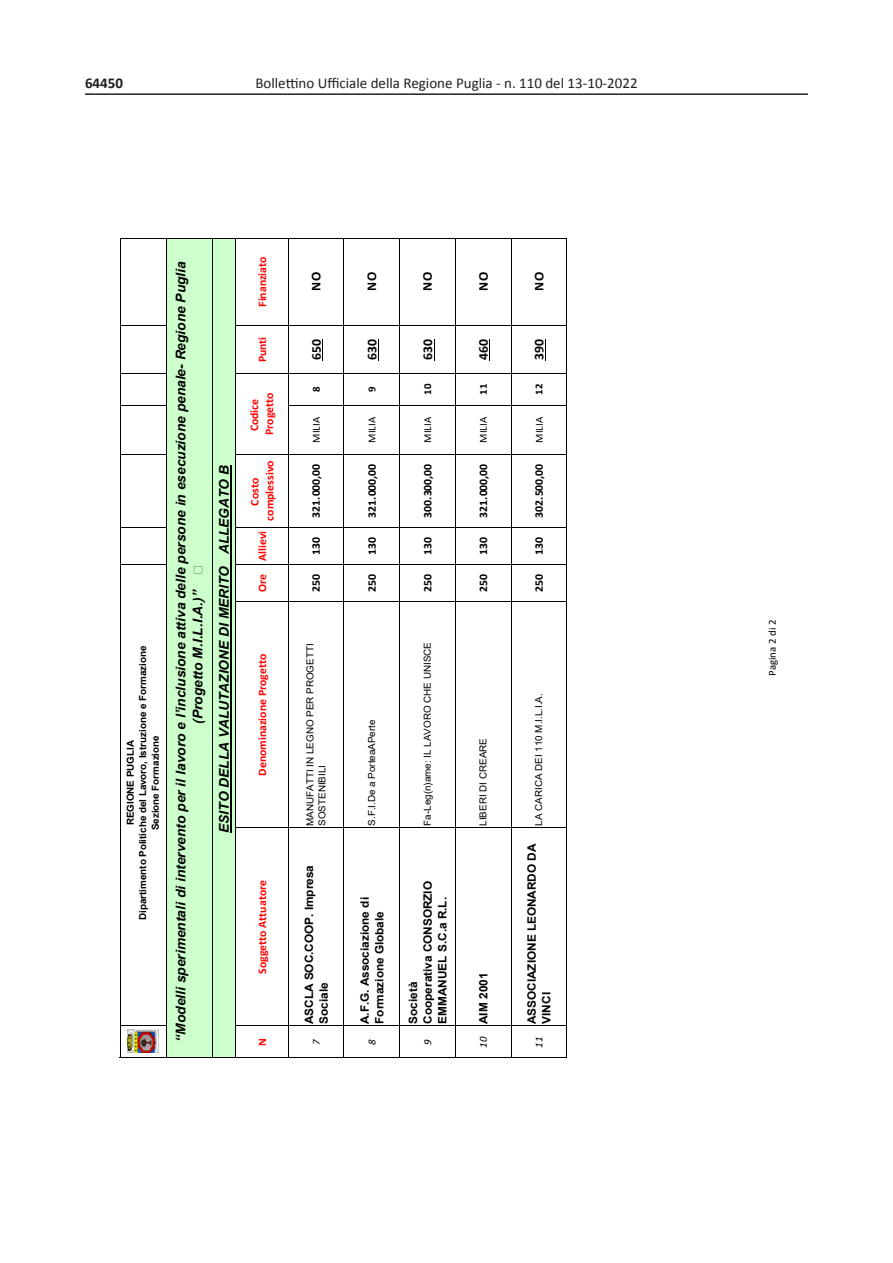
<style>
.page{position:relative;width:893px;height:1263px;background:#fff}
.page>*{position:absolute;margin:0;border:0;box-sizing:border-box;transform-origin:0 0}
.t1{font:15px "Calibri";color:#231f20}
.t2{font:700 15px "Calibri";color:#231f20}
.t3{font:italic 700 13.35px/16.8px "Arial";color:#000}
.t4{font:700 13.35px "Calibri";letter-spacing:.005em;color:#000}
.t5{font:700 11.55px/14.5px "Arial";color:#000}
.t6{font:700 11.55px/15px "Calibri";letter-spacing:-.005em;color:#f00;text-align:center}
.t7{font:700 11.55px "Calibri";color:#000}
.t8{font:10.65px "Calibri";letter-spacing:-.005em;color:#000}
.t9{font:700 10.65px "Calibri";color:#000}
.t10{font:italic 10.65px "Calibri";color:#000}
.t11{font:9.6px/11.9px "Arial";color:#000}
.t12{font:700 9.6px/12.5px "Arial";letter-spacing:-.005em;color:#000;text-align:center}
.s1{font-family:"Calibri";font-weight:400;font-style:italic;font-size:10.65px}
</style>
<div class="page">
<hr style="left:85px;top:93px;width:723px;height:2px;background:#231f20">
<div style="left:166px;top:238px;width:70px;height:819px;background:#cfc"></div>
<hr style="left:230px;top:465px;width:2px;height:368px;background:#000">
<hr style="left:120px;top:1025px;width:47px;height:1px;background:#000">
<hr style="left:120px;top:564px;width:47px;height:1px;background:#000">
<hr style="left:120px;top:527px;width:47px;height:1px;background:#000">
<hr style="left:120px;top:454px;width:47px;height:1px;background:#000">
<hr style="left:120px;top:373px;width:47px;height:1px;background:#000">
<hr style="left:120px;top:325px;width:47px;height:1px;background:#000">
<hr style="left:120px;top:1057px;width:169px;height:1px;background:#000">
<hr style="left:236px;top:1025px;width:53px;height:1px;background:#000">
<hr style="left:236px;top:564px;width:53px;height:1px;background:#000">
<hr style="left:236px;top:527px;width:53px;height:1px;background:#000">
<hr style="left:236px;top:454px;width:53px;height:1px;background:#000">
<hr style="left:120px;top:405px;width:47px;height:1px;background:#000">
<hr style="left:236px;top:373px;width:53px;height:1px;background:#000">
<hr style="left:236px;top:325px;width:53px;height:1px;background:#000">
<hr style="left:120px;top:238px;width:169px;height:1px;background:#000">
<hr style="left:236px;top:827px;width:53px;height:1px;background:#000">
<hr style="left:236px;top:601px;width:53px;height:1px;background:#000">
<hr style="left:120px;top:238px;width:1px;height:819px;background:#000">
<hr style="left:166px;top:238px;width:1px;height:819px;background:#000">
<hr style="left:212px;top:238px;width:1px;height:819px;background:#000">
<hr style="left:236px;top:238px;width:1px;height:819px;background:#000">
<img style="left:127px;top:1030px;width:32px;height:22px">
<svg style="left:322px;top:339px;width:1px;height:21px"></svg>
<svg style="left:378px;top:339px;width:1px;height:21px"></svg>
<svg style="left:434px;top:339px;width:1px;height:21px"></svg>
<svg style="left:489px;top:339px;width:1px;height:21px"></svg>
<svg style="left:545px;top:339px;width:1px;height:21px"></svg>
<hr style="left:288px;top:1057px;width:279px;height:1px;background:#000">
<hr style="left:289px;top:1025px;width:278px;height:1px;background:#000">
<hr style="left:289px;top:827px;width:278px;height:1px;background:#000">
<hr style="left:289px;top:601px;width:278px;height:1px;background:#000">
<hr style="left:289px;top:564px;width:278px;height:1px;background:#000">
<hr style="left:289px;top:527px;width:278px;height:1px;background:#000">
<hr style="left:289px;top:454px;width:278px;height:1px;background:#000">
<hr style="left:289px;top:405px;width:278px;height:1px;background:#000">
<hr style="left:289px;top:373px;width:278px;height:1px;background:#000">
<hr style="left:289px;top:325px;width:278px;height:1px;background:#000">
<hr style="left:289px;top:238px;width:278px;height:1px;background:#000">
<hr style="left:288px;top:238px;width:1px;height:819px;background:#000">
<hr style="left:343px;top:238px;width:1px;height:819px;background:#000">
<hr style="left:399px;top:238px;width:1px;height:819px;background:#000">
<hr style="left:455px;top:238px;width:1px;height:819px;background:#000">
<hr style="left:511px;top:238px;width:1px;height:819px;background:#000">
<hr style="left:566px;top:238px;width:1px;height:819px;background:#000">
<p class="t2" style="left:85px;top:72px;width:40px">64450</p>
<p class="t1" style="left:255px;top:74px;width:384px">Bollettino Ufficiale della Regione Puglia - n. 110 del 13-10-2022</p>
<p class="t12" style="left:124px;top:920px;width:276px;rotate:-90deg">REGIONE PUGLIA<br>Dipartimento Politiche del Lavoro, Istruzione e Formazione<br>Sezione Formazione</p>
<p class="t3" style="left:173px;top:724px;width:464px;text-indent:-318px;rotate:-90deg">“Modelli sperimentali di intervento per il lavoro e l’inclusione attiva delle persone in esecuzione penale- Regione Puglia (Progetto M.I.L.I.A.)”</p>
<p class="t3" style="left:216px;top:833px;width:369px;rotate:-90deg">ESITO DELLA VALUTAZIONE DI MERITO ALLEGATO B</p>
<p class="t6" style="left:255px;top:307px;width:52px;rotate:-90deg">Finanziato</p>
<p class="t6" style="left:255px;top:362px;width:27px;rotate:-90deg">Punti</p>
<p class="t6" style="left:246px;top:435px;width:44px;rotate:-90deg">Codice<br>Progetto</p>
<p class="t6" style="left:247px;top:520px;width:62px;rotate:-90deg">Costo complessivo</p>
<p class="t6" style="left:255px;top:592px;width:63px;rotate:-90deg">Ore Allievi</p>
<p class="t6" style="left:255px;top:776px;width:123px;rotate:-90deg">Denominazione Progetto</p>
<p class="t6" style="left:255px;top:974px;width:95px;rotate:-90deg">Soggetto Attuatore</p>
<p class="t6" style="left:255px;top:1046px;width:9px;rotate:-90deg">N</p>
<p class="t4" style="left:307px;top:291px;width:20px;rotate:-90deg">NO</p>
<p class="t4" style="left:307px;top:360px;width:23px;rotate:-90deg">650</p>
<p class="t9" style="left:309px;top:392px;width:7px;rotate:-90deg">8</p>
<p class="t8" style="left:309px;top:443px;width:27px;rotate:-90deg">MILIA</p>
<p class="t7" style="left:308px;top:517px;width:55px;rotate:-90deg">321.000,00</p>
<p class="t7" style="left:308px;top:555px;width:19px;rotate:-90deg">130</p>
<p class="t7" style="left:308px;top:592px;width:19px;rotate:-90deg">250</p>
<p class="t11" style="left:304px;top:826px;width:183px;rotate:-90deg">MANUFATTI IN LEGNO PER PROGETTI<br>SOSTENIBILI</p>
<p class="t5" style="left:302px;top:1024px;width:160px;rotate:-90deg">ASCLA SOC.COOP. Impresa<br>Sociale</p>
<p class="t10" style="left:309px;top:1045px;width:7px;rotate:-90deg">7</p>
<p class="t4" style="left:362px;top:291px;width:20px;rotate:-90deg">NO</p>
<p class="t4" style="left:418px;top:291px;width:20px;rotate:-90deg">NO</p>
<p class="t4" style="left:474px;top:291px;width:20px;rotate:-90deg">NO</p>
<p class="t4" style="left:363px;top:360px;width:23px;rotate:-90deg">630</p>
<p class="t4" style="left:418px;top:360px;width:23px;rotate:-90deg">630</p>
<p class="t4" style="left:474px;top:360px;width:23px;rotate:-90deg">460</p>
<p class="t9" style="left:364px;top:392px;width:7px;rotate:-90deg">9</p>
<p class="t9" style="left:420px;top:395px;width:13px;rotate:-90deg">10</p>
<p class="t9" style="left:476px;top:395px;width:13px;rotate:-90deg">11</p>
<p class="t8" style="left:365px;top:443px;width:27px;rotate:-90deg">MILIA</p>
<p class="t8" style="left:420px;top:443px;width:27px;rotate:-90deg">MILIA</p>
<p class="t8" style="left:476px;top:443px;width:27px;rotate:-90deg">MILIA</p>
<p class="t7" style="left:364px;top:517px;width:55px;rotate:-90deg">321.000,00</p>
<p class="t7" style="left:419px;top:517px;width:55px;rotate:-90deg">300.300,00</p>
<p class="t7" style="left:475px;top:517px;width:55px;rotate:-90deg">321.000,00</p>
<p class="t7" style="left:364px;top:555px;width:19px;rotate:-90deg">130</p>
<p class="t7" style="left:419px;top:555px;width:19px;rotate:-90deg">130</p>
<p class="t7" style="left:475px;top:555px;width:19px;rotate:-90deg">130</p>
<p class="t7" style="left:364px;top:592px;width:19px;rotate:-90deg">250</p>
<p class="t7" style="left:419px;top:592px;width:19px;rotate:-90deg">250</p>
<p class="t7" style="left:475px;top:592px;width:19px;rotate:-90deg">250</p>
<p class="t11" style="left:366px;top:826px;width:108px;rotate:-90deg">S.F.I.De a PorteaAPerte</p>
<p class="t11" style="left:421px;top:826px;width:185px;rotate:-90deg">Fa-Leg(n)ame: IL LAVORO CHE UNISCE</p>
<p class="t11" style="left:477px;top:826px;width:89px;rotate:-90deg">LIBERI DI CREARE</p>
<p class="t5" style="left:358px;top:1024px;width:128px;rotate:-90deg">A.F.G. Associazione di<br>Formazione Globale</p>
<p class="t10" style="left:364px;top:1045px;width:7px;rotate:-90deg">8</p>
<p class="t5" style="left:406px;top:1024px;width:144px;rotate:-90deg">Società<br>Cooperativa CONSORZIO<br>EMMANUEL S.C.a R.L.</p>
<p class="t10" style="left:420px;top:1045px;width:7px;rotate:-90deg">9</p>
<p class="t5" style="left:476px;top:1048px;width:77px;rotate:-90deg"><span class="s1">10</span> AIM 2001</p>
<p class="t4" style="left:530px;top:291px;width:20px;rotate:-90deg">NO</p>
<p class="t4" style="left:530px;top:360px;width:23px;rotate:-90deg">390</p>
<p class="t9" style="left:531px;top:395px;width:13px;rotate:-90deg">12</p>
<p class="t8" style="left:532px;top:443px;width:27px;rotate:-90deg">MILIA</p>
<p class="t7" style="left:531px;top:517px;width:55px;rotate:-90deg">302.500,00</p>
<p class="t7" style="left:531px;top:555px;width:19px;rotate:-90deg">130</p>
<p class="t7" style="left:531px;top:592px;width:19px;rotate:-90deg">250</p>
<p class="t11" style="left:533px;top:826px;width:134px;rotate:-90deg">LA CARICA DEI 110 M.I.L.I.A.</p>
<p class="t5" style="left:525px;top:1024px;width:181px;rotate:-90deg">ASSOCIAZIONE LEONARDO DA<br>VINCI</p>
<p class="t10" style="left:532px;top:1048px;width:13px;rotate:-90deg">11</p>
<p class="t8" style="left:765px;top:676px;width:58px;rotate:-90deg">Pagina 2 di 2</p>
</div>
